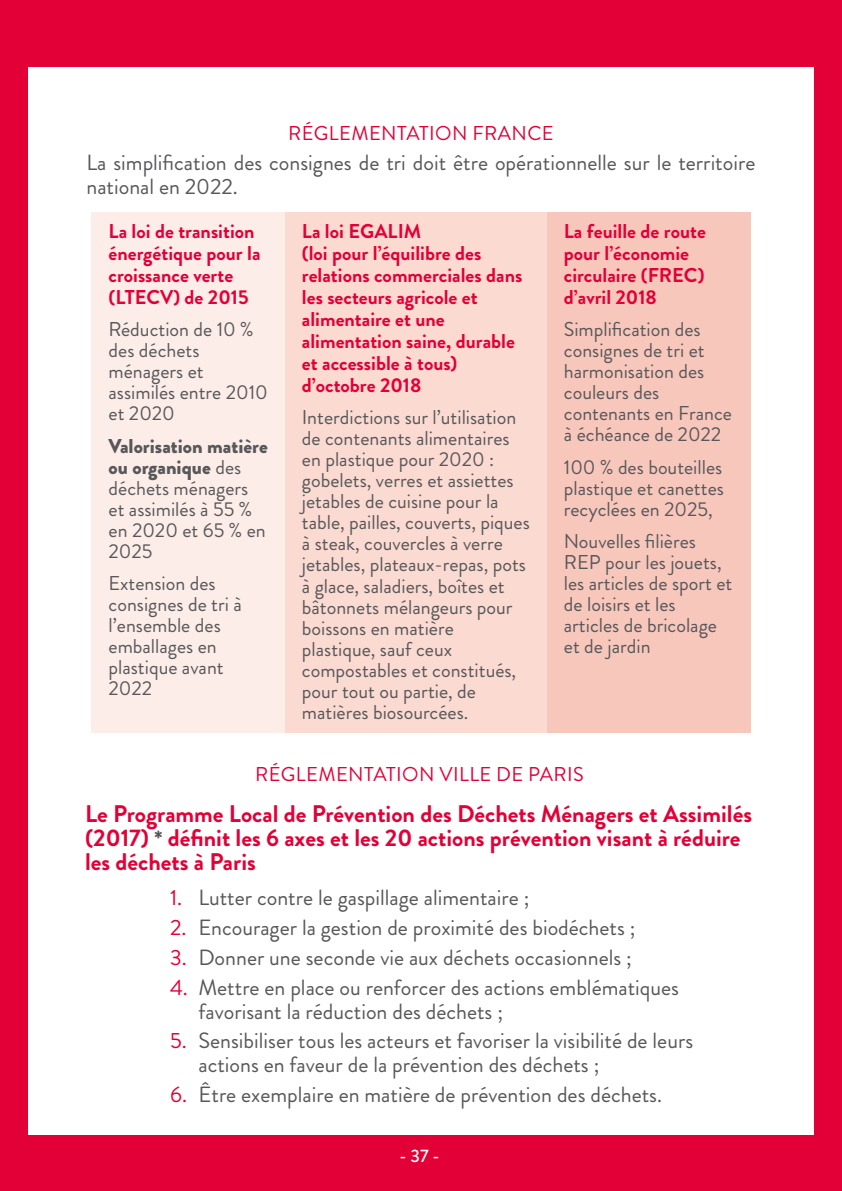
<style>
.page{position:relative;width:842px;height:1191px;background:#e20037}
.page>*{position:absolute;margin:0;border:0;box-sizing:border-box;transform-origin:0 0}
.t1{font:700 24px/24px "Brandon Grotesque";color:#e20037}
.t2{font:22px/24px "Brandon Grotesque";color:#58585a}
.t3{font:20px/21px "Brandon Grotesque";color:#58585a}
.t4{font:700 20px/22px "Brandon Grotesque";color:#e20037}
.t5{font:20px "Brandon Grotesque";color:#e20037}
.t6{font:500 18px "Brandon Grotesque";color:#fff}
.s1{font-weight:900}
.s2{font-weight:900;font-size:22px;color:#58585a}
.s3{color:#e20037}
</style>
<div class="page">
<div style="left:28px;top:68px;width:786px;height:1066px;background:#fff"></div>
<div style="left:92px;top:213px;width:193px;height:520px;background:#fdede9"></div>
<div style="left:285px;top:213px;width:262px;height:520px;background:#fbdad2"></div>
<div style="left:547px;top:213px;width:203px;height:520px;background:#f8c7bc"></div>
<p class="t5" style="left:288px;top:120px;width:28px">Réglementation</p>
<p class="t5" style="left:472px;top:120px;width:27px">France</p>
<p class="t2" style="left:86px;top:151px;width:670px">La simplification des consignes de tri doit être opérationnelle sur le territoire national en 2022.</p>
<p class="t4" style="left:109px;top:220px;width:153px">La loi de transition énergétique pour la croissance verte<br>(LTECV</p>
<p class="t4" style="left:302px;top:220px;width:222px">La loi EGALIM<br>(loi pour l’équilibre des relations commerciales dans les secteurs agricole et alimentaire et une alimentation saine, durable et accessible à tous) d’octobre 2018</p>
<p class="t3" style="left:302px;top:407px;width:229px">Interdictions sur l’utilisation de contenants alimentaires en plastique pour 2020 : gobelets, verres et assiettes jetables de cuisine pour la table, pailles, couverts, piques à steak, couvercles à verre jetables, plateaux-repas, pots à glace, saladiers, boîtes et bâtonnets mélangeurs pour boissons en matière plastique, sauf ceux compostables et constitués, pour tout ou partie, de matières biosourcées.</p>
<p class="t4" style="left:564px;top:220px;width:144px">La feuille de route pour l’économie circulaire (FREC</p>
<p class="t4" style="left:698px;top:264px;width:8px">)</p>
<p class="t4" style="left:173px;top:286px;width:77px">) de 2015</p>
<p class="t3" style="left:109px;top:319px;width:161px">Réduction de 10 % des déchets ménagers et assimilés entre 2010 et 2020</p>
<p class="t3" style="left:109px;top:436px;width:161px"><span class="s1">Valorisation matière ou organique</span> des déchets ménagers et assimilés à 55 % en 2020 et 65 % en<br>2025</p>
<p class="t3" style="left:109px;top:573px;width:135px">Extension des consignes de tri à l’ensemble des emballages en plastique avant<br>2022</p>
<p class="t4" style="left:564px;top:286px;width:95px">d’avril 2018</p>
<p class="t3" style="left:564px;top:319px;width:170px">Simplification des consignes de tri et harmonisation des couleurs des contenants en France à échéance de 2022</p>
<p class="t3" style="left:564px;top:457px;width:162px;text-align:justify">100 % des bouteilles plastique et canettes recyclées en 2025,</p>
<p class="t3" style="left:564px;top:531px;width:170px">Nouvelles filières<br>REP pour les jouets, les articles de sport et de loisirs et les articles de bricolage et de jardin</p>
<p class="t5" style="left:255px;top:760px;width:28px">Réglementation</p>
<p class="t5" style="left:439px;top:760px;width:12px">ville</p>
<p class="t5" style="left:496px;top:760px;width:44px">de paris</p>
<p class="t1" style="left:85px;top:802px;width:668px">Le Programme Local de Prévention des Déchets Ménagers et Assimilés (2017) <span class="s2">*</span> définit les 6 axes et les 20 actions prévention visant à réduire les déchets à Paris</p>
<p class="t2" style="left:170px;top:886px;width:361px"><span class="s3">1.</span> Lutter contre le gaspillage alimentaire ;</p>
<p class="t2" style="left:170px;top:916px;width:467px"><span class="s3">2.</span> Encourager la gestion de proximité des biodéchets ;</p>
<p class="t2" style="left:170px;top:945px;width:463px"><span class="s3">3.</span> Donner une seconde vie aux déchets occasionnels ;</p>
<p class="t2" style="left:198px;top:975px;width:482px;text-indent:-28px"><span class="s3">4.</span> Mettre en place ou renforcer des actions emblématiques favorisant la réduction des déchets ;</p>
<p class="t2" style="left:198px;top:1029px;width:496px;text-indent:-28px"><span class="s3">5.</span> Sensibiliser tous les acteurs et favoriser la visibilité de leurs actions en faveur de la prévention des déchets ;</p>
<p class="t2" style="left:170px;top:1082px;width:493px"><span class="s3">6.</span> être exemplaire en matière de prévention des déchets.</p>
<p class="t6" style="left:399px;top:1143px;width:42px">- 37 -</p>
</div>
